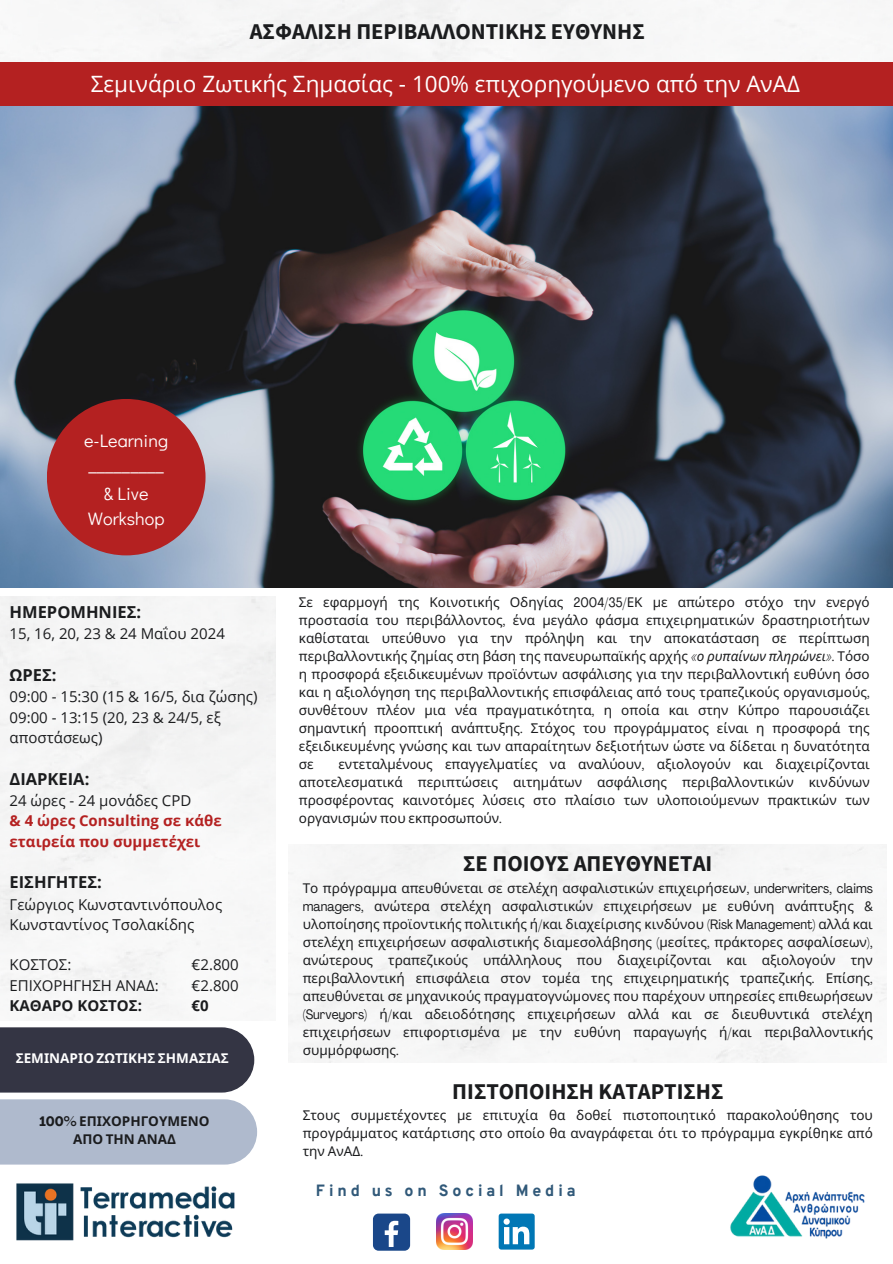
<style>
.page{position:relative;width:893px;height:1264px;background:#fff}
.page>*{position:absolute;margin:0;border:0;box-sizing:border-box;transform-origin:0 0}
.t1{font:700 22.5px "Source Sans Pro";color:#1b1c1e}
.t2{font:22.5px "Open Sans";color:#fff}
.t3{font:18.3px "Didact Gothic";color:#fff}
.t4{font:18px/24.8px "Didact Gothic";color:#fff;text-align:center}
.t5{font:700 16.5px "Open Sans";color:#1b1c1e}
.t6{font:800 15.9px "Overpass";letter-spacing:.245em;color:#315979}
.t7{font:15px/20.2px "Open Sans";color:#1b1c1e}
.t8{font:700 15px/20.2px "Open Sans";color:#b42121}
.t9{font:13.5px/18px "Noto Sans";color:#1b1c1e;text-align:justify}
.t10{font:700 13.5px/18px "Noto Sans";color:#1b1c1e;text-align:center}
.t11{font:700 13.5px "Noto Sans";color:#fff}
.s1{font-weight:400;color:#1b1c1e}
.s2{font-weight:700}
.s3{font-family:"Agrandir";font-stretch:condensed}
.s4{font-family:"Agrandir";font-style:italic;font-stretch:condensed}
.s5{font-style:italic}
</style>
<div class="page">
<img style="left:0;top:0;width:892px;height:587px">
<div style="left:47px;top:399px;width:158px;height:156px;background:#b42121;border-radius:50%"></div>
<img style="left:730px;top:1175px;width:135px;height:64px">
<img style="left:16px;top:1183px;width:219px;height:58px">
<div style="left:373px;top:1213px;width:37px;height:37px;background:#1a4789;border-radius:6px"></div>
<svg style="left:384px;top:1220px;width:14px;height:26px"></svg>
<img style="left:436px;top:1213px;width:36px;height:36px">
<div style="left:498px;top:1213px;width:36px;height:36px;background:#0177b5;border-radius:3px"></div>
<svg style="left:503px;top:1218px;width:26px;height:26px"></svg>
<div style="left:0;top:1027px;width:254px;height:65px;background:#343544"></div>
<div style="left:0;top:1099px;width:257px;height:65px;background:#afbacd"></div>
<div style="left:1px;top:63px;width:891px;height:43px;background:#b42121"></div>
<p class="t1" style="left:250px;top:16px;width:396px">ΑΣΦΑΛΙΣΗ ΠΕΡΙΒΑΛΛΟΝΤΙΚΗΣ ΕΥΘΥΝΗΣ</p>
<h1 class="t2" style="left:91px;top:68px;width:710px">Σεμινάριο Ζωτικής Σημασίας - 100% επιχορηγούμενο από την ΑνΑΔ</h1>
<h6 class="t4" style="left:84px;top:428px;width:86px">e-Learning</h6>
<h6 class="t3" style="left:88px;top:453px;width:77px">_________</h6>
<h6 class="t4" style="left:88px;top:480px;width:78px">&amp; Live<br>Workshop</h6>
<p class="t5" style="left:10px;top:600px;width:133px">ΗΜΕΡΟΜΗΝΙΕΣ:</p>
<p class="t7" style="left:10px;top:623px;width:217px">15, 16, 20, 23 &amp; 24 Μαΐου 2024</p>
<h1 class="t5" style="left:10px;top:663px;width:49px">ΩΡΕΣ:</h1>
<h1 class="t7" style="left:10px;top:686px;width:249px">09:00 - 15:30 (15 &amp; 16/5, δια ζώσης)<br>09:00 - 13:15 (20, 23 &amp; 24/5, εξ αποστάσεως)</h1>
<p class="t5" style="left:10px;top:767px;width:81px">ΔΙΑΡΚΕΙΑ:</p>
<p class="t8" style="left:10px;top:790px;width:213px"><span class="s1">24 ώρες - 24 μονάδες CPD<br></span>&amp; 4 ώρες Consulting σε κάθε εταιρεία που συμμετέχει</p>
<p class="t5" style="left:10px;top:870px;width:94px">ΕΙΣΗΓΗΤEΣ:</p>
<p class="t7" style="left:10px;top:893px;width:214px">Γεώργιος Κωνσταντινόπουλος<br>Κωνσταντίνος Τσολακίδης</p>
<p class="t7" style="left:10px;top:954px;width:151px">ΚΟΣΤΟΣ:<br>ΕΠΙΧΟΡΗΓΗΣΗ ΑΝΑΔ:<br><span class="s2">ΚΑΘΑΡΟ ΚΟΣΤΟΣ:</span></p>
<p class="t7" style="left:192px;top:954px;width:49px;text-align:justify">€2.800 €2.800 <span class="s2">€0</span></p>
<p class="t11" style="left:16px;top:1048px;width:215px">ΣΕΜΙΝΑΡΙΟ ΖΩΤΙΚΗΣ ΣΗΜΑΣΙΑΣ</p>
<p class="t10" style="left:39px;top:1112px;width:171px"><span class="s3">100%</span> ΕΠΙΧΟΡΗΓΟΥΜΕΝΟ<br>ΑΠΟ ΤΗΝ ΑΝΑΔ</p>
<p class="t9" style="left:299px;top:593px;width:572px">Σε εφαρμογή της Κοινοτικής Οδηγίας <span class="s3">2004/35/</span>ΕΚ με απώτερο στόχο την ενεργό προστασία του περιβάλλοντος<span class="s3">,</span> ένα μεγάλο φάσμα επιχειρηματικών δραστηριοτήτων καθίσταται υπεύθυνο για την πρόληψη και την αποκατάσταση σε περίπτωση περιβαλλοντικής ζημίας στη βάση της πανευρωπαϊκής αρχής <span class="s4">«</span><span class="s5">ο ρυπαίνων πληρώνει</span><span class="s4">»</span><span class="s3">.</span> Τόσο η προσφορά εξειδικευμένων προϊόντων ασφάλισης για την περιβαλλοντική ευθύνη όσο και η αξιολόγηση της περιβαλλοντικής επισφάλειας από τους τραπεζικούς οργανισμούς<span class="s3">, </span>συνθέτουν πλέον μια νέα πραγματικότητα<span class="s3">,</span> η οποία και στην Κύπρο παρουσιάζει σημαντική προοπτική ανάπτυξης<span class="s3">.</span> Στόχος του προγράμματος είναι η προσφορά της εξειδικευμένης γνώσης και των απαραίτητων δεξιοτήτων ώστε να δίδεται η δυνατότητα</p>
<h1 class="t9" style="left:299px;top:755px;width:16px">σε</h1>
<h1 class="t9" style="left:299px;top:755px;width:572px;text-indent:40px">εντεταλμένους επαγγελματίες να αναλύουν<span class="s3">,</span> αξιολογούν και διαχειρίζονται αποτελεσματικά περιπτώσεις αιτημάτων ασφάλισης περιβαλλοντικών κινδύνων προσφέροντας καινοτόμες λύσεις στο πλαίσιο των υλοποιούμενων πρακτικών των οργανισμών που εκπροσωπούν<span class="s3">.</span></h1>
<h3 class="t1" style="left:463px;top:848px;width:250px">ΣΕ ΠΟΙΟΥΣ ΑΠΕΥΘΥΝΕΤΑΙ</h3>
<h3 class="t9" style="left:303px;top:878px;width:571px">Το πρόγραμμα απευθύνεται σε στελέχη ασφαλιστικών επιχειρήσεων<span class="s3">, underwriters, claims managers,</span> ανώτερα στελέχη ασφαλιστικών επιχειρήσεων με ευθύνη ανάπτυξης <span class="s3">&amp; </span>υλοποίησης προϊοντικής πολιτικής ή<span class="s3">/</span>και διαχείρισης κινδύνου <span class="s3">(Risk Management)</span> αλλά και στελέχη επιχειρήσεων ασφαλιστικής διαμεσολάβησης <span class="s3">(</span>μεσίτες<span class="s3">,</span> πράκτορες ασφαλίσεων<span class="s3">), </span>ανώτερους τραπεζικούς υπάλληλους που διαχειρίζονται και αξιολογούν την περιβαλλοντική επισφάλεια στον τομέα της επιχειρηματικής τραπεζικής<span class="s3">.</span> Επίσης<span class="s3">, </span>απευθύνεται σε μηχανικούς πραγματογνώμονες που παρέχουν υπηρεσίες επιθεωρήσεων <span class="s3">(Surveyors)</span> ή<span class="s3">/</span>και αδειοδότησης επιχειρήσεων αλλά και</h3>
<p class="t9" style="left:303px;top:1004px;width:571px;text-indent:401px">σε διευθυντικά στελέχη επιχειρήσεων επιφορτισμένα με την ευθύνη παραγωγής ή<span class="s3">/</span>και περιβαλλοντικής συμμόρφωσης<span class="s3">.</span></p>
<p class="t1" style="left:452px;top:1077px;width:272px">ΠΙΣΤΟΠΟΙΗΣΗ ΚΑΤΑΡΤΙΣΗΣ</p>
<h5 class="t9" style="left:303px;top:1105px;width:571px">Στους συμμετέχοντες με επιτυχία θα δοθεί πιστοποιητικό παρακολούθησης του προγράμματος κατάρτισης στο οποίο θα αναγράφεται ότι το πρόγραμμα εγκρίθηκε από</h5>
<p class="t9" style="left:303px;top:1141px;width:62px">την ΑνΑΔ<span class="s3">.</span></p>
<h4 class="t6" style="left:316px;top:1183px;width:261px">Find us on Social Media</h4>
</div>
